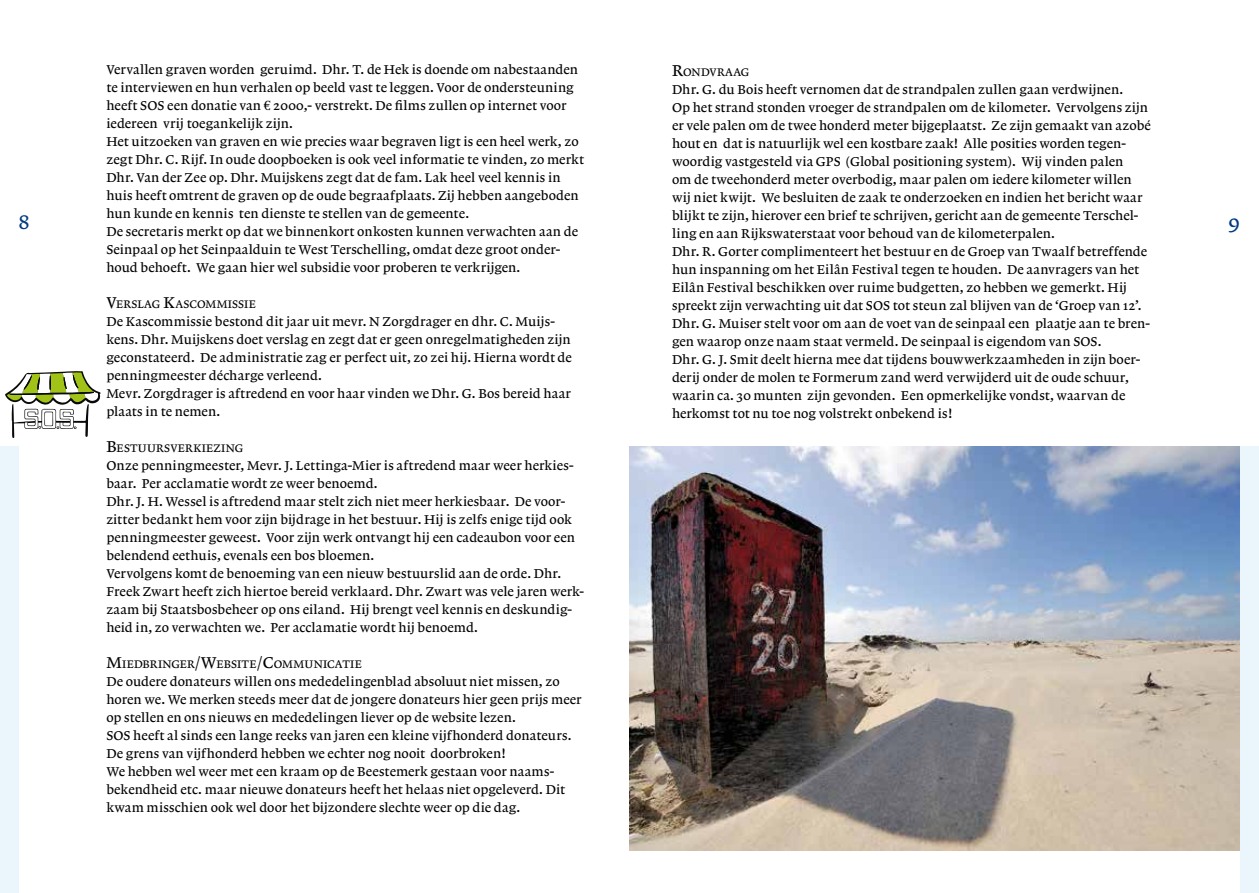
<style>
.page{position:relative;width:1259px;height:893px;background:#fff}
.page>*{position:absolute;margin:0;border:0;box-sizing:border-box;transform-origin:0 0}
.t1{font:21px "Lexicon No 1 Roman A Txt";color:#003a80}
.t2{font:13.5px/18px "Lexicon No 1 Roman A Txt";letter-spacing:.005em;color:#000}
.t3{font:11.55px "Lexicon No 1 Roman A Txt";letter-spacing:.01em;color:#000}
.s1{font-size:16.5px}
</style>
<div class="page">
<div style="left:0;top:446px;width:18px;height:447px;background:#ebf6fc"></div>
<div style="left:1239px;top:446px;width:20px;height:447px;background:#ebf6fc"></div>
<img style="left:629px;top:446px;width:610px;height:404px">
<svg style="left:5px;top:371px;width:96px;height:67px"></svg>
<p class="t2" style="left:106px;top:61px;width:479px">Vervallen graven worden geruimd. Dhr. T. de Hek is doende om nabestaanden te interviewen en hun verhalen op beeld vast te leggen. Voor de ondersteuning heeft SOS een donatie van 2000,- verstrekt. De films zullen op internet voor iedereen vrij toegankelijk zijn.<br>Het uitzoeken van graven en wie precies waar begraven ligt is een heel werk, zo zegt Dhr. C. Rijf. In oude doopboeken is ook veel informatie te vinden, zo merkt Dhr. Van der Zee op. Dhr. Muijskens zegt dat de fam. Lak heel veel kennis in huis heeft omtrent de graven op de oude begraafplaats. Zij hebben aangeboden hun kunde en kennis ten dienste te stellen van de gemeente.<br>De secretaris merkt op dat we binnenkort onkosten kunnen verwachten aan de Seinpaal op het Seinpaalduin te West Terschelling, omdat deze groot onder&shy;houd behoeft. We gaan hier wel subsidie voor proberen te verkrijgen.</p>
<p class="t3" style="left:106px;top:298px;width:151px"><span class="s1">V</span>ERSLAG <span class="s1">K</span>ASCOMMISSIE</p>
<p class="t2" style="left:106px;top:313px;width:467px">De Kascommissie bestond dit jaar uit mevr. N Zorgdrager en dhr. C. Muijs&shy;kens. Dhr. Muijskens doet verslag en zegt dat er geen onregelmatigheden zijn geconstateerd. De administratie zag er perfect uit, zo zei hij. Hierna wordt de penningmeester décharge verleend.<br>Mevr. Zorgdrager is aftredend en voor haar vinden we Dhr. G. Bos bereid haar plaats in te nemen.</p>
<p class="t3" style="left:106px;top:442px;width:139px"><span class="s1">B</span>ESTUURSVERKIEZING</p>
<p class="t2" style="left:106px;top:457px;width:479px">Onze penningmeester, Mevr. J. Lettinga-Mier is aftredend maar weer herkies&shy;baar. Per acclamatie wordt ze weer benoemd.<br>Dhr. J. H. Wessel is aftredend maar stelt zich niet meer herkiesbaar. De voor&shy;zitter bedankt hem voor zijn bijdrage in het bestuur. Hij is zelfs enige tijd ook penningmeester geweest. Voor zijn werk ontvangt hij een cadeaubon voor een belendend eethuis, evenals een bos bloemen.<br>Vervolgens komt de benoeming van een nieuw bestuurslid aan de orde. Dhr.<br>Freek Zwart heeft zich hiertoe bereid verklaard. Dhr. Zwart was vele jaren werk&shy;zaam bij Staatsbosbeheer op ons eiland. Hij brengt veel kennis en deskundig&shy;heid in, zo verwachten we. Per acclamatie wordt hij benoemd.</p>
<p class="t3" style="left:106px;top:658px;width:257px"><span class="s1">M</span>IEDBRINGER<span class="s1">/W</span>EBSITE<span class="s1">/C</span>OMMUNICATIE</p>
<p class="t2" style="left:106px;top:673px;width:477px">De oudere donateurs willen ons mededelingenblad absoluut niet missen, zo horen we. We merken steeds meer dat de jongere donateurs hier geen prijs meer op stellen en ons nieuws en mededelingen liever op de website lezen.<br>SOS heeft al sinds een lange reeks van jaren een kleine vijfhonderd donateurs.<br>De grens van vijfhonderd hebben we echter nog nooit doorbroken!<br>We hebben wel weer met een kraam op de Beestemerk gestaan voor naams&shy;bekendheid etc. maar nieuwe donateurs heeft het helaas niet opgeleverd. Dit kwam misschien ook wel door het bijzondere slechte weer op die dag.</p>
<p class="t3" style="left:672px;top:66px;width:79px"><span class="s1">R</span>ONDVRAAG</p>
<p class="t2" style="left:672px;top:81px;width:480px">Dhr. G. du Bois heeft vernomen dat de strandpalen zullen gaan verdwijnen.<br>Op het strand stonden vroeger de strandpalen om de kilometer. Vervolgens zijn er vele palen om de twee honderd meter bijgeplaatst. Ze zijn gemaakt van azobé hout en dat is natuurlijk wel een kostbare zaak! Alle posities worden tegen&shy;woordig vastgesteld via GPS (Global positioning system). Wij vinden palen<br>om de tweehonderd meter overbodig, maar palen om iedere kilometer willen wij niet kwijt. We besluiten de zaak te onderzoeken en indien het bericht waar blijkt te zijn, hierover een brief te schrijven, gericht aan de gemeente Terschel&shy;ling en aan Rijkswaterstaat voor behoud van de kilometerpalen.<br>Dhr. R. Gorter complimenteert het bestuur en de Groep van Twaalf betreffende hun inspanning om het Eilân Festival tegen te houden. De aanvragers van het Eilân Festival beschikken over ruime budgetten, zo hebben we gemerkt. Hij spreekt zijn verwachting uit dat SOS tot steun zal blijven van de ‘Groep van 12’.<br>Dhr. G. Muiser stelt voor om aan de voet van de seinpaal een plaatje aan te bren&shy;gen waarop onze naam staat vermeld. De seinpaal is eigendom van SOS.<br>Dhr. G. J. Smit deelt hierna mee dat tijdens bouwwerkzaamheden in zijn boer&shy;derij onder de molen te Formerum zand werd verwijderd uit de oude schuur, waarin ca. 30 munten zijn gevonden. Een opmerkelijke vondst, waarvan de herkomst tot nu toe nog volstrekt onbekend is!</p>
<h1 class="t1" style="left:18px;top:210px;width:13px">8</h1>
<h1 class="t1" style="left:1228px;top:210px;width:13px">9</h1>
</div>
